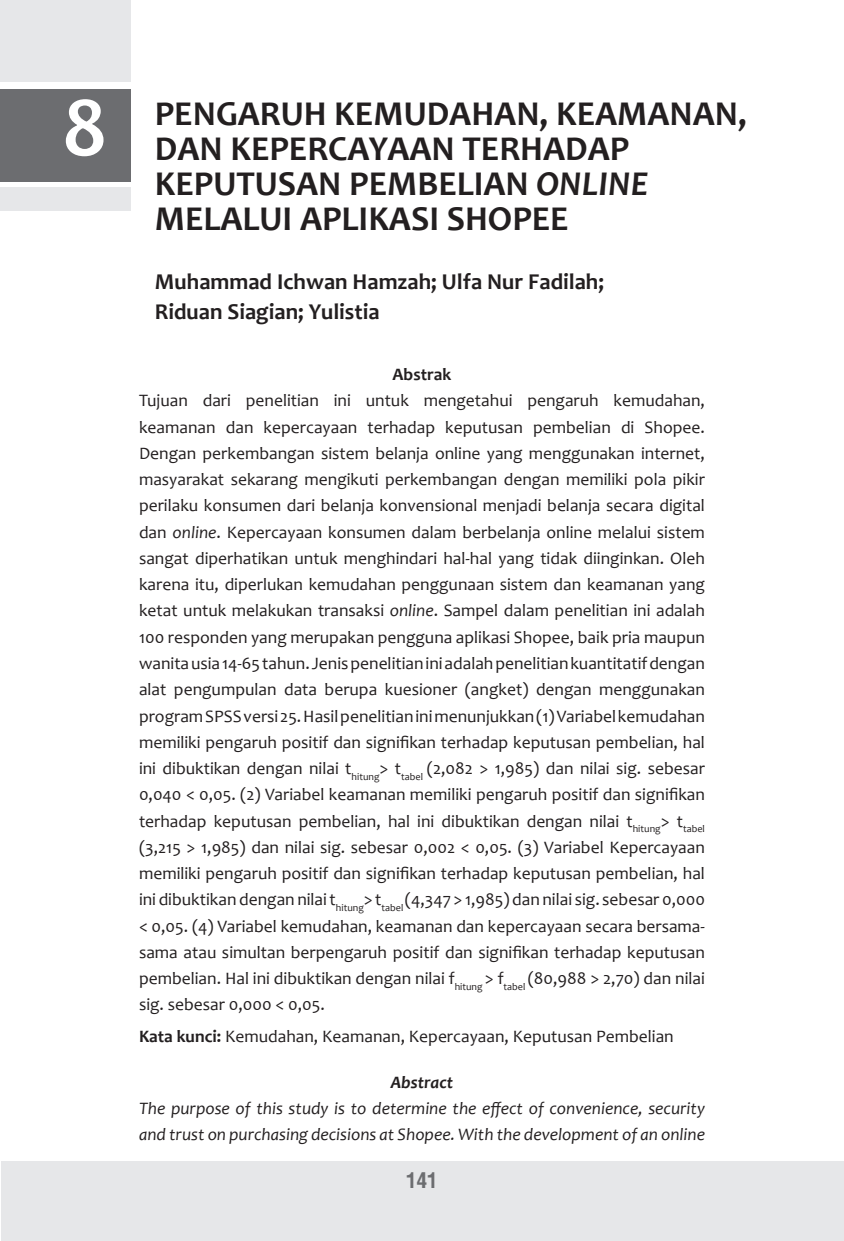
<style>
.page{position:relative;width:844px;height:1241px;background:#fff}
.page>*{position:absolute;margin:0;border:0;box-sizing:border-box;transform-origin:0 0}
.judul{font:700 84px "Candara";color:#fff}
.judul-2{font:700 35px/35px "Candara";color:#231f20}
.no_1_bold{font:700 22.75px "Candara";color:#231f20}
.judul-3{font:700 21px "Arena Condensed";color:#6c6d70}
.abstrak{font:17.5px/26.2px "Candara";color:#231f20;text-align:justify}
.abstrak-2{font:italic 17.5px/26.2px "Candara";color:#231f20}
.abstrak-3{font:italic 700 17.5px "Candara";color:#231f20}
.abstrak-4{font:700 17.5px "Candara";color:#231f20}
.s1{font-style:italic}
.s2{font-weight:700}
</style>
<div class="page">
<hr style="left:0;top:1161px;width:1px;height:79px;background:#e6e7e9">
<div style="left:1px;top:1161px;width:842px;height:79px;background:#e6e7e9"></div>
<div style="left:0;top:89px;width:130px;height:92px;background:#6c6d70"></div>
<div style="left:0;top:187px;width:130px;height:24px;background:#e6e7e9"></div>
<div style="left:0;top:0;width:130px;height:82px;background:#e6e7e9"></div>
<p class="judul" style="left:62px;top:75px;width:47px">8</p>
<p class="judul-2" style="left:155px;top:95px;width:593px">PENGARUH KEMUDAHAN, KEAMANAN,<br>DAN KEPERCAYAAN TERHADAP<br>KEPUTUSAN PEMBELIAN <span class="s1">ONLINE<br></span>MELALUI APLIKASI SHOPEE</p>
<p class="no_1_bold" style="left:155px;top:267px;width:450px">Muhammad Ichwan Hamzah; Ulfa Nur Fadilah;</p>
<p class="no_1_bold" style="left:155px;top:297px;width:226px">Riduan Siagian; Yulistia</p>
<p class="abstrak-4" style="left:392px;top:363px;width:60px">Abstrak</p>
<p class="abstrak" style="left:139px;top:387px;width:567px">Tujuan dari penelitian ini untuk mengetahui pengaruh kemudahan, keamanan dan kepercayaan terhadap keputusan pembelian di Shopee.<br>Dengan perkembangan sistem belanja online yang menggunakan internet, masyarakat sekarang mengikuti perkembangan dengan memiliki pola pikir perilaku konsumen dari belanja konvensional menjadi belanja secara digital dan <span class="s1">online</span>. Kepercayaan konsumen dalam berbelanja online melalui sistem sangat diperhatikan untuk menghindari hal-hal yang tidak diinginkan. Oleh karena itu, diperlukan kemudahan penggunaan sistem dan keamanan yang ketat untuk melakukan transaksi <span class="s1">online</span>. Sampel dalam penelitian ini adalah 100 responden yang merupakan pengguna aplikasi Shopee, baik pria maupun wanita usia 14-65 tahun. Jenis penelitian ini adalah penelitian kuantitatif dengan alat pengumpulan data berupa kuesioner (angket) dengan menggunakan program SPSS versi 25. Hasil penelitian ini menunjukkan (1) Variabel kemudahan memiliki pengaruh positif dan signifikan terhadap keputusan pembelian, hal ini dibuktikan dengan nilai t<sub>hitung</sub>&gt; t<sub>tabel</sub> (2,082 &gt; 1,985) dan nilai sig. sebesar 0,040 &lt; 0,05. (2) Variabel keamanan memiliki pengaruh positif dan signifikan terhadap keputusan pembelian, hal ini dibuktikan dengan nilai t<sub>hitung</sub>&gt; t<sub>tabel </sub>(3,215 &gt; 1,985) dan nilai sig. sebesar 0,002 &lt; 0,05. (3) Variabel Kepercayaan memiliki pengaruh positif dan signifikan terhadap keputusan pembelian, hal ini dibuktikan dengan nilai t<sub>hitung</sub>&gt; t<sub>tabel</sub> (4,347 &gt; 1,985) dan nilai sig. sebesar 0,000 &lt; 0,05. (4) Variabel kemudahan, keamanan dan kepercayaan secara bersama&shy;sama atau simultan berpengaruh positif dan signifikan terhadap keputusan pembelian. Hal ini dibuktikan dengan nilai f<sub>hitung</sub> &gt; f<sub>tabel</sub> (80,988 &gt; 2,70) dan nilai sig. sebesar 0,000 &lt; 0,05.</p>
<p class="abstrak" style="left:139px;top:1022px;width:536px"><span class="s2">Kata kunci:</span> Kemudahan, Keamanan, Kepercayaan, Keputusan Pembelian</p>
<p class="abstrak-3" style="left:391px;top:1070px;width:64px">Abstract</p>
<p class="abstrak-2" style="left:139px;top:1094px;width:567px">The purpose of this study is to determine the effect of convenience, security and trust on purchasing decisions at Shopee. With the development of an online</p>
<p class="judul-3" style="left:406px;top:1167px;width:33px">141</p>
</div>
